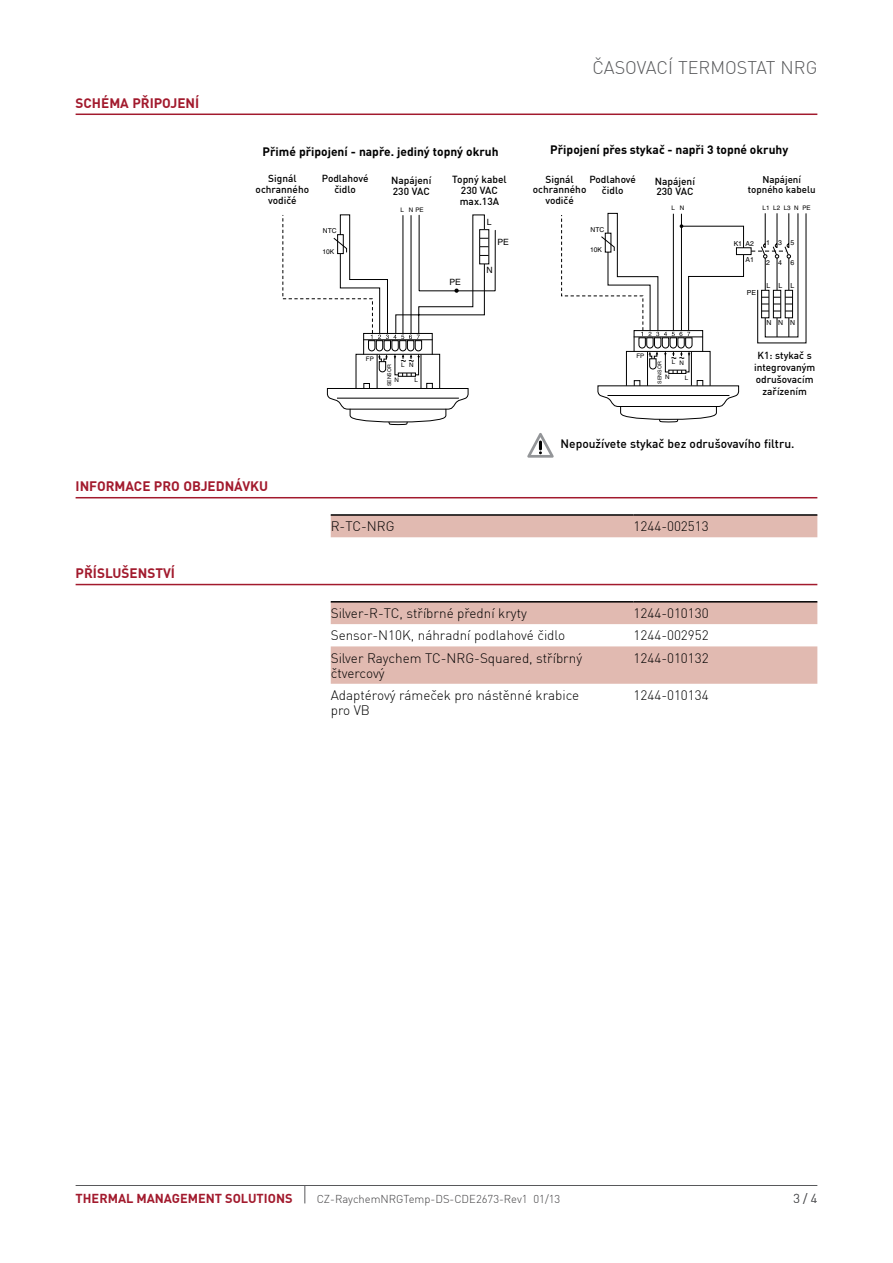
<style>
.page{position:relative;width:893px;height:1263px;background:#fff}
.page>*{position:absolute;margin:0;border:0;box-sizing:border-box;transform-origin:0 0}
.t1{font:300 18px "DIN Pro";color:#58595b}
.t2{font:300 13.5px/15px "DIN Pro";color:#000}
.t3{font:700 13.5px "DIN Pro";color:#a21a2d}
.t4{font:700 12.75px "DIN Pro";color:#a21a2d}
.t5{font:300 12.75px "DIN Pro";color:#58595b}
.t6{font:700 12px "DIN Pro";color:#000}
.t7{font:500 12px "DIN Pro";color:#000}
.t8{font:300 11.25px "DIN Pro";color:#414042}
.t9{font:500 10.2px/10.8px "DIN Pro";color:#000}
.t10{font:500 10.05px/10.8px "DIN Pro";color:#000;text-align:center}
.t11{font:500 9.75px/10.4px "DIN Pro";color:#000;text-align:center}
.t12{font:8.55px "Helvetica";color:#000}
.t13{font:6.9px "Helvetica";color:#000}
.t14{font:6.75px "Helvetica";color:#000}
.t15{font:6.3px "Helvetica";letter-spacing:.005em;color:#000}
.t16{font:5.25px "Helvetica";color:#000}
.s1{font-size:10.05px}
.s2{font-size:9.75px}
</style>
<div class="page">
<hr style="left:76px;top:1185px;width:741px;height:1px;background:#58595b">
<svg style="left:304px;top:1186px;width:1px;height:17px"></svg>
<hr style="left:76px;top:114px;width:741px;height:1px;background:#a21a2d">
<hr style="left:76px;top:497px;width:741px;height:1px;background:#a21a2d">
<hr style="left:76px;top:584px;width:741px;height:1px;background:#a21a2d">
<div style="left:331px;top:516px;width:486px;height:21px;background:#e1bab1"></div>
<hr style="left:331px;top:514px;width:303px;height:2px;background:#000">
<hr style="left:634px;top:514px;width:183px;height:2px;background:#000">
<svg style="left:331px;top:602px;width:486px;height:82px"></svg>
<hr style="left:331px;top:601px;width:303px;height:1px;background:#000">
<hr style="left:634px;top:601px;width:183px;height:1px;background:#000">
<hr style="left:377px;top:354px;width:1px;height:35px;background:#000">
<hr style="left:421px;top:354px;width:1px;height:34px;background:#000">
<svg style="left:327px;top:383px;width:142px;height:42px"></svg>
<svg style="left:282px;top:214px;width:214px;height:162px"></svg>
<hr style="left:647px;top:352px;width:1px;height:34px;background:#000">
<hr style="left:691px;top:352px;width:1px;height:34px;background:#000">
<div style="left:668px;top:370px;width:18px;height:4px;border:1px solid #000"></div>
<svg style="left:561px;top:213px;width:183px;height:160px"></svg>
<div style="left:736px;top:248px;width:15px;height:7px;background:#fff"></div>
<div style="left:736px;top:248px;width:15px;height:7px;border:1px solid #000"></div>
<svg style="left:751px;top:213px;width:55px;height:130px"></svg>
<svg style="left:597px;top:380px;width:142px;height:42px"></svg>
<svg style="left:527px;top:433px;width:27px;height:25px"></svg>
<p class="t3" style="left:76px;top:94px;width:125px">Schéma připojení</p>
<h1 class="t1" style="left:592px;top:56px;width:226px">Časovací termostat NRG</h1>
<p class="t6" style="left:263px;top:144px;width:238px">Přimé připojení - napře. jediný topný okruh</p>
<p class="t6" style="left:550px;top:141px;width:239px">Připojení přes stykač - napři 3 topné okruhy</p>
<p class="t10" style="left:256px;top:173px;width:55px">Signál ochranného vodičé</p>
<p class="t9" style="left:391px;top:174px;width:42px">Nap<span class="s1">á</span>jen<span class="s1">í<br></span>230 VAC</p>
<p class="t10" style="left:322px;top:173px;width:48px">Podlahové čidlo</p>
<p class="t9" style="left:452px;top:174px;width:56px;text-align:center">Topn<span class="s1">ý</span> kabel<br>230 VAC max.13A</p>
<p class="t15" style="left:400px;top:206px;width:25px">L N PE</p>
<p class="t10" style="left:533px;top:173px;width:55px">Signál ochranného vodičé</p>
<p class="t9" style="left:655px;top:175px;width:42px">Nap<span class="s1">á</span>jen<span class="s1">í<br></span>230 VAC</p>
<p class="t11" style="left:748px;top:174px;width:69px">Napájení topného kabelu</p>
<p class="t10" style="left:589px;top:174px;width:48px">Podlahové čidlo</p>
<p class="t15" style="left:671px;top:204px;width:14px">L N</p>
<p class="t15" style="left:763px;top:204px;width:50px">L1 L2 L3 N PE</p>
<p class="t14" style="left:323px;top:227px;width:15px">NTC</p>
<p class="t12" style="left:487px;top:217px;width:6px">L</p>
<p class="t14" style="left:591px;top:225px;width:15px">NTC</p>
<p class="t14" style="left:322px;top:247px;width:13px">10K</p>
<p class="t12" style="left:450px;top:277px;width:13px">PE</p>
<p class="t12" style="left:498px;top:237px;width:13px">PE</p>
<p class="t12" style="left:487px;top:265px;width:8px">N</p>
<p class="t14" style="left:590px;top:246px;width:13px">10K</p>
<p class="t13" style="left:734px;top:239px;width:22px">K1 A2</p>
<p class="t13" style="left:745px;top:255px;width:10px">A1</p>
<p class="t13" style="left:747px;top:288px;width:11px">PE</p>
<p class="t13" style="left:766px;top:238px;width:30px">1 3 5</p>
<p class="t13" style="left:766px;top:258px;width:30px">2 4 6</p>
<p class="t13" style="left:766px;top:281px;width:29px">L L L</p>
<p class="t13" style="left:766px;top:319px;width:30px">N N N</p>
<p class="t15" style="left:366px;top:355px;width:9px">FP</p>
<p class="t15" style="left:401px;top:361px;width:14px">L N</p>
<p class="t16" style="left:386px;top:386px;width:23px;rotate:-90deg">SENSOR</p>
<p class="t15" style="left:395px;top:376px;width:6px">N</p>
<p class="t15" style="left:414px;top:376px;width:5px">L</p>
<p class="t15" style="left:636px;top:352px;width:9px">FP</p>
<p class="t15" style="left:672px;top:359px;width:14px">L N</p>
<p class="t16" style="left:657px;top:384px;width:23px;rotate:-90deg">SENSOR</p>
<p class="t15" style="left:665px;top:373px;width:6px">N</p>
<p class="t15" style="left:685px;top:374px;width:5px">L</p>
<p class="t10" style="left:754px;top:349px;width:63px;line-height:12px">K1: stykač s integrovaným odrušovac<span class="s2">í</span>m zař<span class="s2">í</span>zen<span class="s2">í</span>m</p>
<p class="t7" style="left:561px;top:436px;width:235px">Nepoužívete stykač bez odrušovavího filtru.</p>
<p class="t3" style="left:76px;top:477px;width:194px">I nformace pro objednávku</p>
<p class="t3" style="left:76px;top:564px;width:101px">Příslušenství</p>
<p class="t2" style="left:331px;top:519px;width:65px">R-TC-NRG</p>
<p class="t2" style="left:634px;top:519px;width:77px">1244-002513</p>
<p class="t2" style="left:331px;top:606px;width:198px">Silver-R-TC, stříbrné přední kryty</p>
<p class="t2" style="left:634px;top:606px;width:77px">1244-010130</p>
<p class="t2" style="left:331px;top:628px;width:236px">Sensor-N10K, náhradní podlahové čidlo</p>
<p class="t2" style="left:634px;top:628px;width:77px">1244-002952</p>
<p class="t2" style="left:331px;top:650px;width:253px">Silver Raychem TC-NRG-Squared, stříbrný čtvercový</p>
<p class="t2" style="left:634px;top:650px;width:77px">1244-010132</p>
<p class="t2" style="left:331px;top:687px;width:250px">Adaptérový rámeček pro nástěnné krabice pro VB</p>
<p class="t2" style="left:634px;top:687px;width:77px">1244-010134</p>
<p class="t4" style="left:76px;top:1190px;width:218px">THERMAL MANAGEMENT SOLUTIONS</p>
<p class="t8" style="left:317px;top:1192px;width:245px">CZ-RaychemNRGTemp-DS-CDE2673-Rev1 01/13</p>
<p class="t5" style="left:793px;top:1191px;width:25px">3 / 4</p>
</div>
